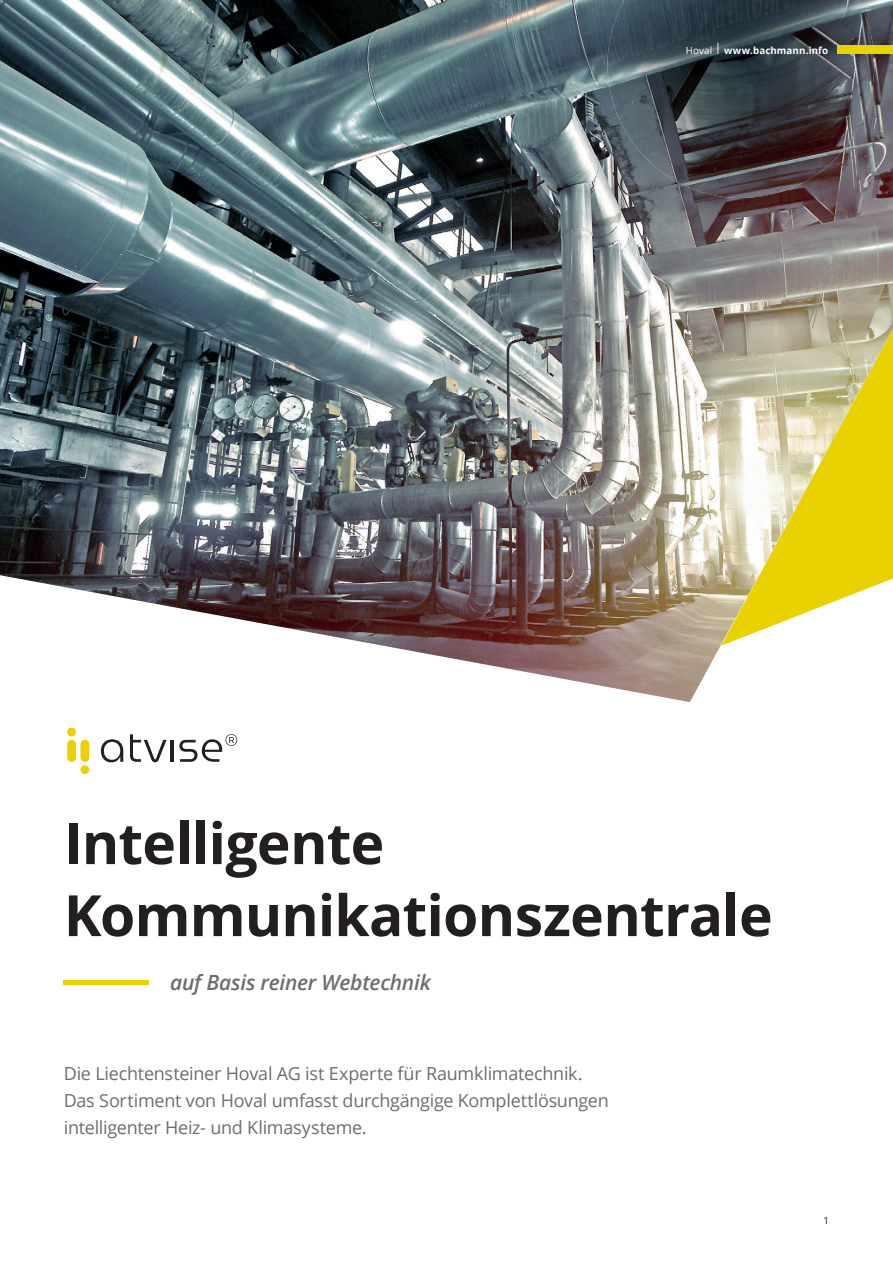
<style>
.page{position:relative;width:893px;height:1263px;background:#fff}
.page>*{position:absolute;margin:0;border:0;box-sizing:border-box;transform-origin:0 0}
.t1{font:700 57px/72px "Open Sans";letter-spacing:-.015em;color:#231f20}
.t2{font:italic 600 21px "Open Sans";letter-spacing:-.015em;color:#6c6d70}
.t3{font:18px/27px "Open Sans";letter-spacing:-.015em;color:#6c6d70}
.t4{font:700 9.75px "Open Sans";letter-spacing:.01em;color:#fff}
.t5{font:9.75px "Open Sans";color:#231f20}
.s1{font-weight:400}
.s2{font-weight:400;font-size:14.7px}
</style>
<div class="page">
<img style="left:0;top:0;width:893px;height:702px">
<div style="left:67px;top:728px;width:9px;height:8px;background:#ead202;border-radius:50%"></div>
<div style="left:67px;top:740px;width:9px;height:22px;background:#ead202;border-radius:4px"></div>
<div style="left:80px;top:765px;width:9px;height:9px;background:#ead202;border-radius:50%"></div>
<div style="left:80px;top:740px;width:9px;height:22px;background:#ead202;border-radius:4px"></div>
<svg style="left:101px;top:739px;width:22px;height:23px"></svg>
<svg style="left:130px;top:734px;width:36px;height:28px"></svg>
<hr style="left:171px;top:740px;width:3px;height:22px;background:#231f20">
<svg style="left:179px;top:734px;width:58px;height:28px"></svg>
<img style="left:608px;top:0;width:266px;height:198px">
<div style="left:64px;top:980px;width:85px;height:5px;background:#ead202"></div>
<div style="left:838px;top:45px;width:55px;height:9px;background:#ead202"></div>
<p class="t4" style="left:686px;top:44px;width:144px"><span class="s1">Hoval</span> <span class="s2">l</span> www.bachmann.info</p>
<h1 class="t1" style="left:64px;top:806px;width:710px">Intelligente<br>Kommunikationszentrale</h1>
<p class="t2" style="left:170px;top:968px;width:262px">auf Basis reiner Webtechnik</p>
<p class="t3" style="left:64px;top:1060px;width:546px">Die Liechtensteiner Hoval AG ist Experte für Raumklimatechnik.<br>Das Sortiment von Hoval umfasst durchgängige Komplettlösungen intelligenter Heiz- und Klimasysteme.</p>
<p class="t5" style="left:824px;top:1214px;width:7px">1</p>
</div>
